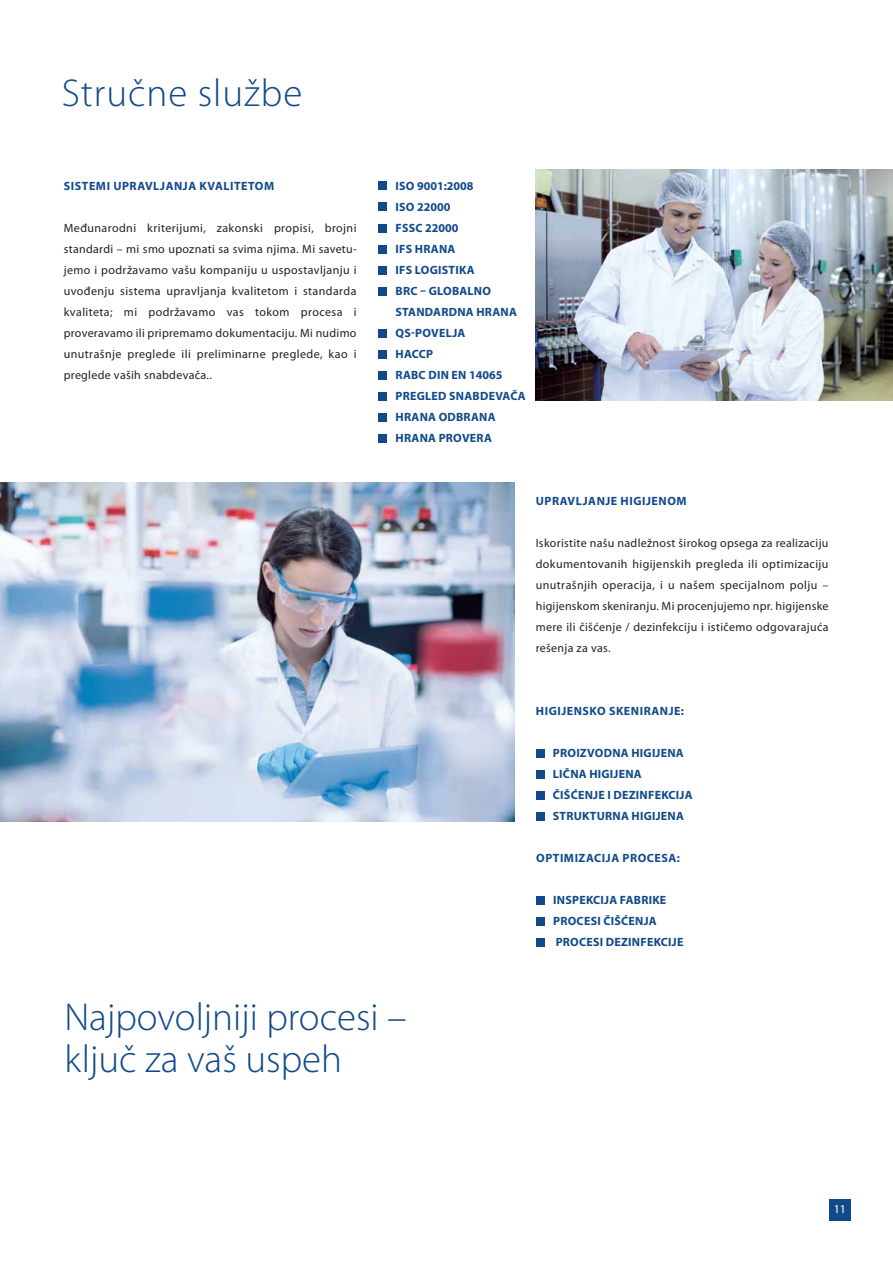
<style>
.page{position:relative;width:893px;height:1263px;background:#fff}
.page>*{position:absolute;margin:0;border:0;box-sizing:border-box;transform-origin:0 0}
.t1{font:300 39px/42px "Myriad Pro";color:#114a8a}
.t2{font:300 39px "Myriad Pro";letter-spacing:.025em;color:#114a8a}
.t3{font:12px/21px "Myriad Pro";letter-spacing:.03em;color:#20231e;text-align:justify}
.t4{font:700 12px/21px "Myriad Pro";letter-spacing:.02em;color:#114a8a}
.t5{font:700 12px "Myriad Pro";letter-spacing:.045em;color:#114a8a}
.t6{font:12px "Myriad Pro";color:#fff}
</style>
<div class="page">
<div style="left:829px;top:1199px;width:21px;height:21px;background:#114a8a"></div>
<div style="left:378px;top:203px;width:9px;height:8px;background:#114a8a"></div>
<div style="left:378px;top:224px;width:9px;height:8px;background:#114a8a"></div>
<div style="left:378px;top:245px;width:9px;height:8px;background:#114a8a"></div>
<div style="left:378px;top:266px;width:9px;height:8px;background:#114a8a"></div>
<div style="left:378px;top:287px;width:9px;height:8px;background:#114a8a"></div>
<div style="left:378px;top:329px;width:9px;height:8px;background:#114a8a"></div>
<div style="left:378px;top:350px;width:9px;height:8px;background:#114a8a"></div>
<div style="left:378px;top:371px;width:9px;height:8px;background:#114a8a"></div>
<div style="left:378px;top:392px;width:9px;height:8px;background:#114a8a"></div>
<div style="left:378px;top:413px;width:9px;height:8px;background:#114a8a"></div>
<div style="left:378px;top:434px;width:9px;height:8px;background:#114a8a"></div>
<div style="left:378px;top:182px;width:9px;height:8px;background:#114a8a"></div>
<div style="left:536px;top:749px;width:9px;height:9px;background:#114a8a"></div>
<div style="left:536px;top:770px;width:9px;height:8px;background:#114a8a"></div>
<div style="left:536px;top:791px;width:9px;height:8px;background:#114a8a"></div>
<div style="left:536px;top:812px;width:9px;height:8px;background:#114a8a"></div>
<div style="left:536px;top:896px;width:9px;height:8px;background:#114a8a"></div>
<div style="left:536px;top:917px;width:9px;height:8px;background:#114a8a"></div>
<div style="left:536px;top:938px;width:9px;height:8px;background:#114a8a"></div>
<img style="left:536px;top:170px;width:357px;height:231px">
<img style="left:0;top:482px;width:514px;height:340px">
<h1 class="t2" style="left:62px;top:78px;width:242px">Stručne službe</h1>
<p class="t5" style="left:64px;top:181px;width:212px">SISTEMI UPRAVLJANJA KVALITETOM</p>
<p class="t3" style="left:64px;top:218px;width:295px">Međunarodni kriterijumi, zakonski propisi, brojni standardi – mi smo upoznati sa svima njima. Mi savetu&shy;jemo i podržavamo vašu kompaniju u uspostavljanju i uvođenju sistema upravljanja kvalitetom i standarda kvaliteta; mi podržavamo vas tokom procesa i proveravamo ili pripremamo dokumentaciju. Mi nudimo unutrašnje preglede ili preliminarne preglede, kao i preglede vaših snabdevača..</p>
<p class="t4" style="left:396px;top:176px;width:132px">ISO 9001:2008<br>ISO 22000<br>FSSC 22000<br>IFS HRANA<br>IFS LOGISTIKA<br>BRC – GLOBALNO<br>STANDARDNA HRANA<br>QS-POVELJA<br>HACCP<br>RABC DIN EN 14065<br>PREGLED SNABDEVAČA<br>HRANA ODBRANA<br>HRANA PROVERA</p>
<p class="t5" style="left:536px;top:496px;width:152px">UPRAVLJANJE HIGIJENOM</p>
<p class="t3" style="left:536px;top:533px;width:294px">Iskoristite našu nadležnost širokog opsega za realizaciju dokumentovanih higijenskih pregleda ili optimizaciju unutrašnjih operacija, i u našem specijalnom polju – higijenskom skeniranju. Mi procenjujemo npr. higijenske mere ili čišćenje / dezinfekciju i ističemo odgovarajuća rešenja za vas.</p>
<p class="t5" style="left:536px;top:706px;width:150px">HIGIJENSKO SKENIRANJE:</p>
<p class="t4" style="left:553px;top:743px;width:141px">PROIZVODNA HIGIJENA<br>LIČNA HIGIJENA<br>ČIŠĆENJE I DEZINFEKCIJA<br>STRUKTURNA HIGIJENA</p>
<p class="t5" style="left:536px;top:853px;width:145px">OPTIMIZACIJA PROCESA:</p>
<p class="t4" style="left:553px;top:890px;width:132px">INSPEKCIJA FABRIKE<br>PROCESI ČIŠĆENJA<br>PROCESI DEZINFEKCIJE</p>
<h1 class="t1" style="left:64px;top:1000px;width:344px">Najpovoljniji procesi – ključ za vaš uspeh</h1>
<p class="t6" style="left:834px;top:1204px;width:14px">11</p>
</div>
